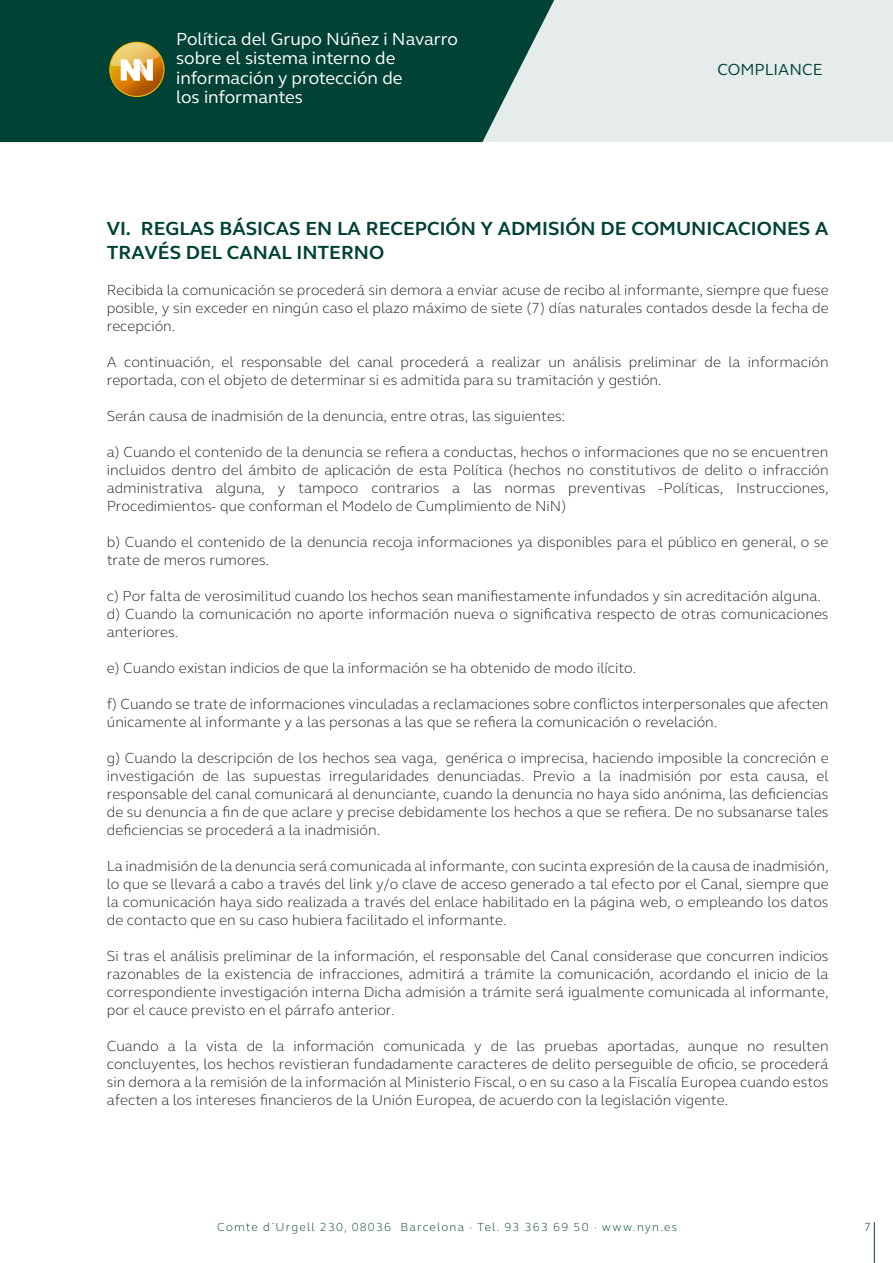
<style>
.page{position:relative;width:893px;height:1263px;background:#fff}
.page>*{position:absolute;margin:0;border:0;box-sizing:border-box;transform-origin:0 0}
.t1{font:700 19.5px/23.4px "FS Elliot Pro";color:#004235}
.t2{font:18px/19.5px "FS Elliot Pro";color:#fff}
.t3{font:16.5px "FS Elliot Pro";color:#004235}
.t4{font:300 15px/18px "FS Elliot Pro";color:#231f20;text-align:justify}
.t5{font:300 12px "FS Elliot Pro";letter-spacing:.1em;color:#004235}
.t6{font:300 12px "FS Elliot Pro";color:#231f20}
</style>
<div class="page">
<div style="left:0;top:0;width:893px;height:142px;background:#e6eceb"></div>
<div style="left:0;top:0;width:554px;height:142px;background:#004235"></div>
<svg style="left:109px;top:42px;width:56px;height:55px;background:#af954f"></svg>
<hr style="left:874px;top:1222px;width:1px;height:41px;background:#004235">
<p class="t2" style="left:176px;top:28px;width:283px">Política del Grupo Núñez i Navarro sobre el sistema interno de información y protección de<br>los informantes</p>
<p class="t3" style="left:717px;top:58px;width:107px">COMPLIANCE</p>
<h1 class="t1" style="left:107px;top:217px;width:723px">VI. REGLAS BÁSICAS EN LA RECEPCIÓN Y ADMISIÓN DE COMUNICACIONES A<br>TRAVÉS DEL CANAL INTERNO</h1>
<p class="t4" style="left:107px;top:280px;width:723px">Recibida la comunicación se procederá sin demora a enviar acuse de recibo al informante, siempre que fuese posible, y sin exceder en ningún caso el plazo máximo de siete (7) días naturales contados desde la fecha de recepción.</p>
<p class="t4" style="left:107px;top:352px;width:723px">A continuación, el responsable del canal procederá a realizar un análisis preliminar de la información reportada, con el objeto de determinar si es admitida para su tramitación y gestión.</p>
<p class="t4" style="left:107px;top:406px;width:460px">Serán causa de inadmisión de la denuncia, entre otras, las siguientes:</p>
<p class="t4" style="left:107px;top:442px;width:723px">a) Cuando el contenido de la denuncia se refiera a conductas, hechos o informaciones que no se encuentren incluidos dentro del ámbito de aplicación de esta Política (hechos no constitutivos de delito o infracción administrativa alguna, y tampoco contrarios a las normas preventivas -Políticas, Instrucciones, Procedimientos- que conforman el Modelo de Cumplimiento de NiN)</p>
<p class="t4" style="left:107px;top:532px;width:723px">b) Cuando el contenido de la denuncia recoja informaciones ya disponibles para el público en general, o se trate de meros rumores.</p>
<p class="t4" style="left:107px;top:586px;width:723px;text-align:left">c) Por falta de verosimilitud cuando los hechos sean manifiestamente infundados y sin acreditación alguna. d) Cuando la comunicación no aporte información nueva o significativa respecto de otras comunicaciones anteriores.</p>
<p class="t4" style="left:107px;top:658px;width:531px">e) Cuando existan indicios de que la información se ha obtenido de modo ilícito.</p>
<p class="t4" style="left:107px;top:694px;width:723px">f) Cuando se trate de informaciones vinculadas a reclamaciones sobre conflictos interpersonales que afecten únicamente al informante y a las personas a las que se refiera la comunicación o revelación.</p>
<p class="t4" style="left:107px;top:748px;width:723px">g) Cuando la descripción de los hechos sea vaga, genérica o imprecisa, haciendo imposible la concreción e investigación de las supuestas irregularidades denunciadas. Previo a la inadmisión por esta causa, el responsable del canal comunicará al denunciante, cuando la denuncia no haya sido anónima, las deficiencias de su denuncia a fin de que aclare y precise debidamente los hechos a que se refiera. De no subsanarse tales deficiencias se procederá a la inadmisión.</p>
<p class="t4" style="left:107px;top:856px;width:723px">La inadmisión de la denuncia será comunicada al informante, con sucinta expresión de la causa de inadmisión, lo que se llevará a cabo a través del link y/o clave de acceso generado a tal efecto por el Canal, siempre que la comunicación haya sido realizada a través del enlace habilitado en la página web, o empleando los datos de contacto que en su caso hubiera facilitado el informante.</p>
<p class="t4" style="left:107px;top:946px;width:723px">Si tras el análisis preliminar de la información, el responsable del Canal considerase que concurren indicios razonables de la existencia de infracciones, admitirá a trámite la comunicación, acordando el inicio de la correspondiente investigación interna Dicha admisión a trámite será igualmente comunicada al informante, por el cauce previsto en el párrafo anterior.</p>
<p class="t4" style="left:107px;top:1036px;width:723px">Cuando a la vista de la información comunicada y de las pruebas aportadas, aunque no resulten concluyentes, los hechos revistieran fundadamente caracteres de delito perseguible de oficio, se procederá sin demora a la remisión de la información al Ministerio Fiscal, o en su caso a la Fiscalía Europea cuando estos afecten a los intereses financieros de la Unión Europea, de acuerdo con la legislación vigente.</p>
<p class="t5" style="left:217px;top:1219px;width:461px">Comte d´Urgell 230, 08036 Barcelona · Tel. 93 363 69 50 · www.nyn.es</p>
<p class="t6" style="left:864px;top:1219px;width:8px">7</p>
</div>
